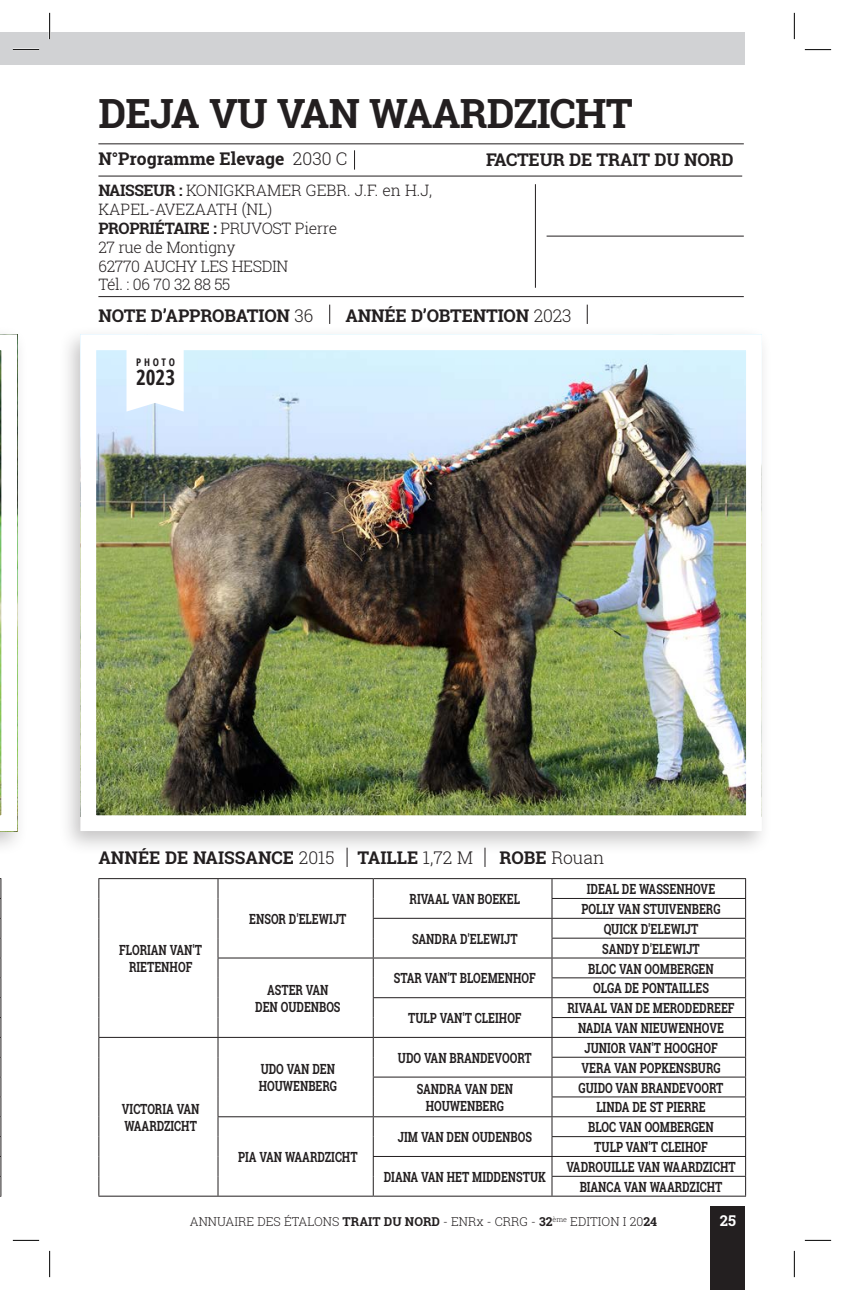
<style>
.page{position:relative;width:844px;height:1290px;background:#fff}
.page>*{position:absolute;margin:0;border:0;box-sizing:border-box;transform-origin:0 0}
.t1{font:700 40.25px "Roboto Slab";letter-spacing:-.02em;color:#231f20}
.Normal_e{font:700 21px "Open Sans Condensed";color:#231f20}
.Normal_e-2{font:700 17.5px "Roboto Slab";letter-spacing:-.01em;color:#231f20}
.t2{font:300 17.5px "Roboto Slab";color:#231f20}
.t3{font:300 15.75px/18.9px "Roboto Slab";letter-spacing:-.025em;color:#231f20}
.t4{font:700 14.88px "Roboto Slab";color:#fff}
.t5{font:700 14px/19.8px "Roboto Slab";color:#231f20;text-align:center;scale:.77 1}
.t6{font:300 12.25px "Roboto Slab";color:#231f20}
.Normal_e-3{font:700 10.5px "Open Sans Condensed";letter-spacing:.255em;color:#231f20}
.s1{font-weight:300}
.s2{font-weight:700}
</style>
<div class="page">
<div style="left:710px;top:1206px;width:35px;height:84px;background:#231f20"></div>
<div style="left:50px;top:32px;width:694px;height:32px;background:#d1d2d4"></div>
<div style="left:0;top:32px;width:50px;height:32px;background:#d1d2d4"></div>
<div style="left:0;top:326px;width:28px;height:529px;background:#231f20;opacity:.26"></div>
<svg style="left:0;top:334px;width:17px;height:497px"></svg>
<svg style="left:0;top:878px;width:1px;height:319px"></svg>
<div style="left:58px;top:326px;width:714px;height:529px;background:#231f20;opacity:.26"></div>
<img style="left:97px;top:351px;width:647px;height:463px">
<div style="left:80px;top:334px;width:681px;height:497px;border:16px solid #fff"></div>
<svg style="left:99px;top:879px;width:646px;height:317px"></svg>
<hr style="left:98px;top:878px;width:120px;height:1px;background:#231f20">
<hr style="left:218px;top:878px;width:155px;height:1px;background:#231f20">
<hr style="left:373px;top:878px;width:179px;height:1px;background:#231f20">
<hr style="left:552px;top:878px;width:193px;height:1px;background:#231f20">
<hr style="left:551px;top:898px;width:194px;height:1px;background:#231f20">
<hr style="left:373px;top:918px;width:179px;height:1px;background:#231f20">
<hr style="left:552px;top:918px;width:193px;height:1px;background:#231f20">
<hr style="left:551px;top:938px;width:194px;height:1px;background:#231f20">
<hr style="left:217px;top:957px;width:156px;height:1px;background:#231f20">
<hr style="left:373px;top:957px;width:179px;height:1px;background:#231f20">
<hr style="left:552px;top:957px;width:193px;height:1px;background:#231f20">
<hr style="left:551px;top:977px;width:194px;height:1px;background:#231f20">
<hr style="left:373px;top:997px;width:179px;height:1px;background:#231f20">
<hr style="left:552px;top:997px;width:193px;height:1px;background:#231f20">
<hr style="left:551px;top:1017px;width:194px;height:1px;background:#231f20">
<hr style="left:98px;top:1037px;width:120px;height:1px;background:#231f20">
<svg style="left:98px;top:879px;width:1px;height:317px"></svg>
<hr style="left:98px;top:1196px;width:120px;height:1px;background:#231f20">
<hr style="left:218px;top:1037px;width:155px;height:1px;background:#231f20">
<hr style="left:373px;top:1037px;width:179px;height:1px;background:#231f20">
<hr style="left:552px;top:1037px;width:193px;height:1px;background:#231f20">
<hr style="left:551px;top:1057px;width:194px;height:1px;background:#231f20">
<hr style="left:373px;top:1076px;width:179px;height:1px;background:#231f20">
<hr style="left:552px;top:1076px;width:193px;height:1px;background:#231f20">
<hr style="left:551px;top:1096px;width:194px;height:1px;background:#231f20">
<hr style="left:217px;top:1116px;width:156px;height:1px;background:#231f20">
<svg style="left:217px;top:879px;width:1px;height:317px"></svg>
<hr style="left:218px;top:1196px;width:155px;height:1px;background:#231f20">
<hr style="left:373px;top:1116px;width:179px;height:1px;background:#231f20">
<hr style="left:552px;top:1116px;width:193px;height:1px;background:#231f20">
<hr style="left:551px;top:1136px;width:194px;height:1px;background:#231f20">
<hr style="left:373px;top:1156px;width:179px;height:1px;background:#231f20">
<svg style="left:373px;top:879px;width:1px;height:317px"></svg>
<hr style="left:373px;top:1196px;width:179px;height:1px;background:#231f20">
<hr style="left:552px;top:1156px;width:193px;height:1px;background:#231f20">
<hr style="left:551px;top:1176px;width:194px;height:1px;background:#231f20">
<svg style="left:551px;top:879px;width:1px;height:317px"></svg>
<svg style="left:745px;top:879px;width:1px;height:317px"></svg>
<hr style="left:552px;top:1196px;width:193px;height:1px;background:#231f20">
<hr style="left:535px;top:184px;width:1px;height:104px;background:#231f20">
<svg style="left:354px;top:150px;width:1px;height:20px"></svg>
<svg style="left:329px;top:305px;width:1px;height:19px"></svg>
<svg style="left:586px;top:305px;width:1px;height:19px"></svg>
<svg style="left:346px;top:848px;width:1px;height:19px"></svg>
<svg style="left:484px;top:848px;width:1px;height:19px"></svg>
<hr style="left:98px;top:176px;width:644px;height:1px;background:#231f20">
<hr style="left:98px;top:296px;width:645px;height:1px;background:#231f20">
<hr style="left:98px;top:143px;width:645px;height:1px;background:#231f20">
<hr style="left:546px;top:236px;width:197px;height:1px;background:#231f20">
<svg style="left:126px;top:348px;width:58px;height:63px"></svg>
<hr style="left:13px;top:49px;width:26px;height:2px;background:#fff">
<hr style="left:49px;top:13px;width:2px;height:26px;background:#fff">
<svg style="left:13px;top:49px;width:26px;height:1px"></svg>
<svg style="left:804px;top:49px;width:26px;height:1px"></svg>
<svg style="left:13px;top:1240px;width:26px;height:1px"></svg>
<svg style="left:804px;top:1240px;width:26px;height:1px"></svg>
<svg style="left:49px;top:13px;width:1px;height:26px"></svg>
<svg style="left:49px;top:1251px;width:1px;height:26px"></svg>
<svg style="left:793px;top:13px;width:1px;height:26px"></svg>
<svg style="left:793px;top:1251px;width:1px;height:26px"></svg>
<h1 class="t1" style="left:98px;top:85px;width:536px">DEJA VU VAN WAARDZICHT</h1>
<p class="Normal_e-2" style="left:98px;top:147px;width:250px">N°Programme Elevage <span class="s1">2030 C</span></p>
<p class="Normal_e-2" style="left:486px;top:148px;width:249px">FACTEUR DE TRAIT DU NORD</p>
<p class="t3" style="left:98px;top:180px;width:335px"><span class="s2">NAISSEUR :</span> KONIGKRAMER GEBR. J.F. en H.J,<br>KAPEL-AVEZAATH (NL)<br><span class="s2">PROPRIÉTAIRE :</span> PRUVOST Pierre<br>27 rue de Montigny<br>62770 AUCHY LES HESDIN<br>Tél. : 06 70 32 88 55</p>
<p class="Normal_e-2" style="left:98px;top:303px;width:216px">NOTE D’APPROBATION <span class="s1">36</span></p>
<p class="Normal_e-2" style="left:345px;top:303px;width:228px">ANNÉE D’OBTENTION <span class="s1">2023</span></p>
<p class="Normal_e-3" style="left:136px;top:355px;width:40px">PHOTO</p>
<p class="Normal_e" style="left:136px;top:363px;width:40px">2023</p>
<p class="Normal_e-2" style="left:98px;top:845px;width:237px">ANNÉE DE NAISSANCE <span class="s1">2015</span></p>
<p class="Normal_e-2" style="left:357px;top:845px;width:117px">TAILLE <span class="s1">1,72 M</span></p>
<p class="t2" style="left:499px;top:845px;width:106px"><span class="s2">ROBE</span> Rouan</p>
<p class="t5" style="left:119px;top:941px;width:109px;line-height:16.8px">FLORIAN VAN'T<br>RIETENHOF</p>
<p class="t5" style="left:122px;top:1100px;width:102px;line-height:16.8px;text-align:left">VICTORIA VAN<br>WAARDZICHT</p>
<p class="t5" style="left:249px;top:909px;width:128px">ENSOR D'ELEWIJT</p>
<p class="t5" style="left:255px;top:981px;width:112px;line-height:16.8px">ASTER VAN<br>DEN OUDENBOS</p>
<p class="t5" style="left:258px;top:1060px;width:103px;line-height:16.8px;text-align:left">UDO VAN DEN<br>HOUWENBERG</p>
<p class="t5" style="left:238px;top:1147px;width:157px">PIA VAN WAARDZICHT</p>
<p class="t5" style="left:409px;top:889px;width:145px">RIVAAL VAN BOEKEL</p>
<p class="t5" style="left:581px;top:879px;width:182px">IDEAL DE WASSENHOVE<br>POLLY VAN STUIVENBERG</p>
<p class="t5" style="left:412px;top:928px;width:139px">SANDRA D'ELEWIJT</p>
<p class="t5" style="left:602px;top:919px;width:128px;text-align:left">QUICK D'ELEWIJT<br>SANDY D'ELEWIJT</p>
<p class="t5" style="left:394px;top:968px;width:186px">STAR VAN'T BLOEMENHOF</p>
<p class="t5" style="left:588px;top:958px;width:165px">BLOC VAN OOMBERGEN<br>OLGA DE PONTAILLES</p>
<p class="t5" style="left:408px;top:1008px;width:149px">TULP VAN'T CLEIHOF</p>
<p class="t5" style="left:567px;top:998px;width:218px">RIVAAL VAN DE MERODEDREEF<br>NADIA VAN NIEUWENHOVE</p>
<p class="t5" style="left:398px;top:1047px;width:175px">UDO VAN BRANDEVOORT</p>
<p class="t5" style="left:581px;top:1038px;width:182px;text-align:left">JUNIOR VAN'T HOOGHOF<br>VERA VAN POPKENSBURG</p>
<p class="t5" style="left:416px;top:1080px;width:127px;line-height:16.8px">SANDRA VAN DEN<br>HOUWENBERG</p>
<p class="t5" style="left:578px;top:1077px;width:189px">GUIDO VAN BRANDEVOORT<br>LINDA DE ST PIERRE</p>
<p class="t5" style="left:398px;top:1127px;width:175px">JIM VAN DEN OUDENBOS</p>
<p class="t5" style="left:588px;top:1117px;width:165px">BLOC VAN OOMBERGEN<br>TULP VAN'T CLEIHOF</p>
<p class="t5" style="left:384px;top:1167px;width:212px">DIANA VAN HET MIDDENSTUK</p>
<p class="t5" style="left:566px;top:1157px;width:221px">VADROUILLE VAN WAARDZICHT<br>BIANCA VAN WAARDZICHT</p>
<p class="t6" style="left:190px;top:1213px;width:468px">ANNUAIRE DES ÉTALONS <span class="s2">TRAIT DU NORD</span> - ENRx - CRRG - <span class="s2">32</span><sup>ème</sup> EDITION I 20<span class="s2">24</span></p>
<p class="t4" style="left:719px;top:1210px;width:18px">25</p>
</div>
